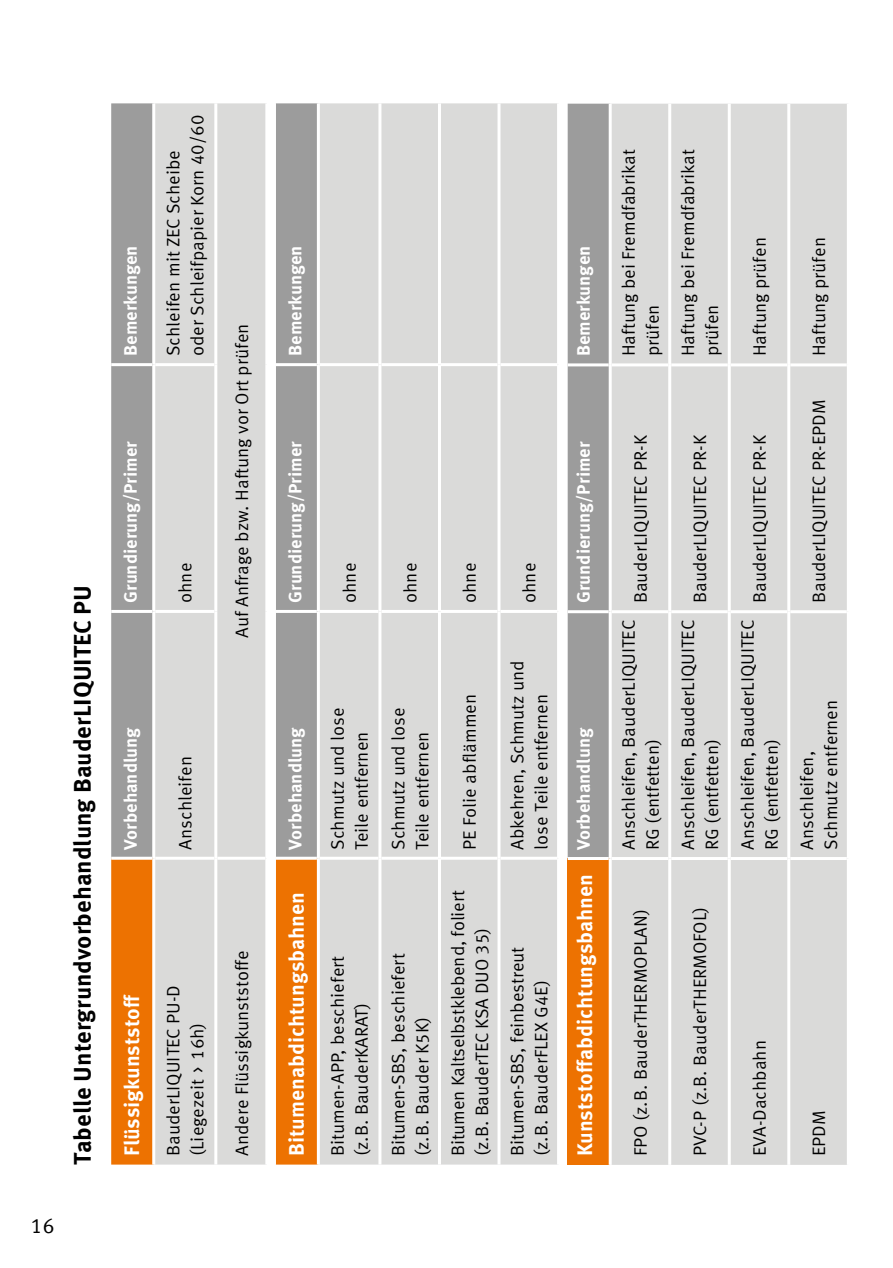
<style>
.page{position:relative;width:893px;height:1268px;background:#fff}
.page>*{position:absolute;margin:0;border:0;box-sizing:border-box;transform-origin:0 0}
.t1{font:700 24px "Meta Correspondence Pro";color:#000}
.t2{font:700 21px "Meta Correspondence Pro";letter-spacing:-.005em;color:#fff}
.t3{font:21px "Meta Correspondence Pro";color:#000}
.t4{font:18px/24px "Meta Correspondence Pro";color:#000}
.t5{font:700 18px "Meta Correspondence Pro";color:#fff}
.s1{font-size:18px}
</style>
<div class="page">
<div style="left:111px;top:859px;width:41px;height:305px;background:#ed7201"></div>
<div style="left:111px;top:103px;width:41px;height:753px;background:#9c9c9c"></div>
<svg style="left:155px;top:103px;width:402px;height:1061px;background:#d6d2cd"></svg>
<hr style="left:111px;top:610px;width:41px;height:3px;background:#fff">
<hr style="left:111px;top:363px;width:41px;height:3px;background:#fff">
<hr style="left:276px;top:856px;width:41px;height:3px;background:#fff">
<hr style="left:276px;top:610px;width:41px;height:3px;background:#fff">
<hr style="left:276px;top:363px;width:41px;height:3px;background:#fff">
<hr style="left:317px;top:858px;width:3px;height:306px;background:#fff">
<hr style="left:317px;top:611px;width:3px;height:247px;background:#fff">
<hr style="left:320px;top:856px;width:58px;height:3px;background:#fff">
<hr style="left:317px;top:364px;width:3px;height:247px;background:#fff">
<hr style="left:320px;top:610px;width:58px;height:3px;background:#fff">
<hr style="left:317px;top:103px;width:3px;height:261px;background:#fff">
<hr style="left:320px;top:363px;width:58px;height:3px;background:#fff">
<hr style="left:378px;top:858px;width:3px;height:306px;background:#fff">
<hr style="left:378px;top:611px;width:3px;height:247px;background:#fff">
<hr style="left:381px;top:856px;width:57px;height:3px;background:#fff">
<hr style="left:378px;top:364px;width:3px;height:247px;background:#fff">
<hr style="left:381px;top:610px;width:57px;height:3px;background:#fff">
<hr style="left:378px;top:103px;width:3px;height:261px;background:#fff">
<hr style="left:381px;top:363px;width:57px;height:3px;background:#fff">
<hr style="left:438px;top:858px;width:3px;height:306px;background:#fff">
<hr style="left:438px;top:611px;width:3px;height:247px;background:#fff">
<hr style="left:441px;top:856px;width:56px;height:3px;background:#fff">
<hr style="left:438px;top:364px;width:3px;height:247px;background:#fff">
<hr style="left:441px;top:610px;width:56px;height:3px;background:#fff">
<hr style="left:438px;top:103px;width:3px;height:261px;background:#fff">
<hr style="left:441px;top:363px;width:56px;height:3px;background:#fff">
<hr style="left:497px;top:858px;width:3px;height:306px;background:#fff">
<hr style="left:497px;top:611px;width:3px;height:247px;background:#fff">
<hr style="left:500px;top:856px;width:57px;height:3px;background:#fff">
<hr style="left:497px;top:364px;width:3px;height:247px;background:#fff">
<hr style="left:500px;top:610px;width:57px;height:3px;background:#fff">
<hr style="left:497px;top:103px;width:3px;height:261px;background:#fff">
<hr style="left:500px;top:363px;width:57px;height:3px;background:#fff">
<hr style="left:155px;top:856px;width:59px;height:3px;background:#fff">
<hr style="left:155px;top:610px;width:59px;height:3px;background:#fff">
<hr style="left:155px;top:363px;width:59px;height:3px;background:#fff">
<hr style="left:214px;top:858px;width:3px;height:306px;background:#fff">
<hr style="left:214px;top:611px;width:3px;height:247px;background:#fff">
<hr style="left:217px;top:856px;width:48px;height:3px;background:#fff">
<hr style="left:214px;top:364px;width:3px;height:247px;background:#fff">
<hr style="left:214px;top:103px;width:3px;height:261px;background:#fff">
<hr style="left:265px;top:858px;width:3px;height:306px;background:#fff">
<hr style="left:265px;top:611px;width:3px;height:247px;background:#fff">
<hr style="left:265px;top:364px;width:3px;height:247px;background:#fff">
<hr style="left:265px;top:103px;width:3px;height:261px;background:#fff">
<svg style="left:268px;top:103px;width:8px;height:1061px"></svg>
<div style="left:568px;top:858px;width:42px;height:306px;background:#ed7201"></div>
<div style="left:568px;top:104px;width:41px;height:752px;background:#9c9c9c"></div>
<div style="left:612px;top:104px;width:235px;height:1060px;background:#dadad9"></div>
<hr style="left:609px;top:858px;width:3px;height:306px;background:#fff">
<hr style="left:612px;top:856px;width:56px;height:3px;background:#fff">
<hr style="left:668px;top:858px;width:3px;height:306px;background:#fff">
<hr style="left:671px;top:856px;width:57px;height:3px;background:#fff">
<hr style="left:728px;top:858px;width:3px;height:306px;background:#fff">
<hr style="left:731px;top:856px;width:56px;height:3px;background:#fff">
<hr style="left:787px;top:858px;width:3px;height:306px;background:#fff">
<hr style="left:790px;top:856px;width:57px;height:3px;background:#fff">
<hr style="left:568px;top:856px;width:41px;height:3px;background:#fff">
<hr style="left:568px;top:610px;width:41px;height:3px;background:#fff">
<hr style="left:568px;top:363px;width:41px;height:3px;background:#fff">
<hr style="left:612px;top:610px;width:56px;height:3px;background:#fff">
<hr style="left:612px;top:363px;width:56px;height:3px;background:#fff">
<hr style="left:668px;top:611px;width:3px;height:247px;background:#fff">
<hr style="left:668px;top:365px;width:3px;height:246px;background:#fff">
<hr style="left:671px;top:610px;width:57px;height:3px;background:#fff">
<hr style="left:668px;top:104px;width:3px;height:261px;background:#fff">
<hr style="left:671px;top:363px;width:57px;height:3px;background:#fff">
<hr style="left:728px;top:611px;width:3px;height:247px;background:#fff">
<hr style="left:728px;top:365px;width:3px;height:246px;background:#fff">
<hr style="left:731px;top:610px;width:56px;height:3px;background:#fff">
<hr style="left:728px;top:104px;width:3px;height:261px;background:#fff">
<hr style="left:731px;top:363px;width:56px;height:3px;background:#fff">
<hr style="left:787px;top:611px;width:3px;height:247px;background:#fff">
<hr style="left:787px;top:365px;width:3px;height:246px;background:#fff">
<hr style="left:790px;top:610px;width:57px;height:3px;background:#fff">
<hr style="left:787px;top:104px;width:3px;height:261px;background:#fff">
<hr style="left:790px;top:363px;width:57px;height:3px;background:#fff">
<p class="t5" style="left:116px;top:356px;width:112px;rotate:-90deg">Bemerkungen</p>
<p class="t4" style="left:160px;top:356px;width:243px;rotate:-90deg">Schleifen mit ZEC Scheibe oder Schleifpapier Korn 40/60</p>
<h1 class="t1" style="left:64px;top:1164px;width:581px;rotate:-90deg">Tabelle Untergrundvorbehandlung BauderLIQUITEC PU</h1>
<p class="t3" style="left:30px;top:1209px;width:26px">16</p>
<p class="t5" style="left:116px;top:602px;width:163px;rotate:-90deg">Grundierung/Primer</p>
<p class="t4" style="left:172px;top:602px;width:42px;rotate:-90deg">ohne</p>
<p class="t5" style="left:116px;top:849px;width:124px;rotate:-90deg">Vorbehandlung</p>
<p class="t4" style="left:172px;top:849px;width:95px;rotate:-90deg">Anschleifen</p>
<p class="t2" style="left:115px;top:1155px;width:164px;rotate:-90deg">Flüssigkunststoff</p>
<p class="t4" style="left:160px;top:1155px;width:172px;rotate:-90deg">BauderLIQUITEC PU-D (Liegezeit &gt; 16h)</p>
<p class="t4" style="left:229px;top:638px;width:316px;rotate:-90deg">Auf Anfrage bzw. Haftung vor Ort prüfen</p>
<p class="t4" style="left:229px;top:1155px;width:207px;rotate:-90deg">Andere Flüssigkunststoffe</p>
<p class="t5" style="left:281px;top:356px;width:112px;rotate:-90deg">Bemerkungen</p>
<p class="t5" style="left:281px;top:602px;width:163px;rotate:-90deg">Grundierung/Primer</p>
<p class="t4" style="left:337px;top:602px;width:42px;rotate:-90deg">ohne</p>
<p class="t4" style="left:397px;top:602px;width:42px;rotate:-90deg">ohne</p>
<p class="t4" style="left:457px;top:602px;width:42px;rotate:-90deg">ohne</p>
<p class="t4" style="left:516px;top:602px;width:42px;rotate:-90deg">ohne</p>
<p class="t5" style="left:281px;top:849px;width:124px;rotate:-90deg">Vorbehandlung</p>
<p class="t2" style="left:280px;top:1155px;width:266px;rotate:-90deg">Bitumenabdichtungsbahnen</p>
<p class="t4" style="left:325px;top:849px;width:143px;rotate:-90deg">Schmutz und lose<br>Teile entfernen</p>
<p class="t4" style="left:325px;top:1155px;width:202px;rotate:-90deg">Bitumen-APP, beschiefert (z.B. BauderKARAT)</p>
<p class="t4" style="left:385px;top:849px;width:143px;rotate:-90deg">Schmutz und lose<br>Teile entfernen</p>
<p class="t4" style="left:385px;top:1155px;width:204px;rotate:-90deg">Bitumen-SBS, beschiefert (z.B. Bauder K5K)</p>
<p class="t4" style="left:457px;top:849px;width:157px;rotate:-90deg">PE Folie abflämmen</p>
<p class="t4" style="left:445px;top:1155px;width:267px;rotate:-90deg">Bitumen Kaltselbstklebend, foliert (z.B. BauderTEC KSA DUO 35)</p>
<p class="t4" style="left:504px;top:849px;width:191px;rotate:-90deg">Abkehren, Schmutz und lose Teile entfernen</p>
<p class="t4" style="left:504px;top:1155px;width:211px;rotate:-90deg">Bitumen-SBS, feinbestreut (z.B. BauderFLEX G4E)</p>
<p class="t5" style="left:569px;top:356px;width:112px;rotate:-90deg">Bemerkungen</p>
<p class="t5" style="left:569px;top:603px;width:163px;rotate:-90deg">Grundierung/Primer</p>
<p class="t2" style="left:568px;top:1156px;width:430px;rotate:-90deg">Kunststoffabdichtungsbahnen <span class="s1">Vorbehandlung</span></p>
<p class="t4" style="left:615px;top:356px;width:208px;rotate:-90deg">Haftung bei Fremdfabrikat prüfen</p>
<p class="t4" style="left:675px;top:356px;width:208px;rotate:-90deg">Haftung bei Fremdfabrikat prüfen</p>
<p class="t4" style="left:746px;top:356px;width:121px;rotate:-90deg">Haftung prüfen</p>
<p class="t4" style="left:627px;top:603px;width:169px;rotate:-90deg">BauderLIQUITEC PR-K</p>
<p class="t4" style="left:615px;top:849px;width:231px;rotate:-90deg">Anschleifen, BauderLIQUITEC<br>RG (entfetten)</p>
<p class="t4" style="left:687px;top:603px;width:169px;rotate:-90deg">BauderLIQUITEC PR-K</p>
<p class="t4" style="left:675px;top:849px;width:231px;rotate:-90deg">Anschleifen, BauderLIQUITEC<br>RG (entfetten)</p>
<p class="t4" style="left:746px;top:603px;width:169px;rotate:-90deg">BauderLIQUITEC PR-K</p>
<p class="t4" style="left:734px;top:849px;width:231px;rotate:-90deg">Anschleifen, BauderLIQUITEC<br>RG (entfetten)</p>
<p class="t4" style="left:806px;top:356px;width:121px;rotate:-90deg">Haftung prüfen</p>
<p class="t4" style="left:806px;top:603px;width:205px;rotate:-90deg">BauderLIQUITEC PR-EPDM</p>
<p class="t4" style="left:794px;top:849px;width:152px;rotate:-90deg">Anschleifen,<br>Schmutz entfernen</p>
<p class="t4" style="left:627px;top:1156px;width:249px;rotate:-90deg">FPO (z.B. BauderTHERMOPLAN)</p>
<p class="t4" style="left:687px;top:1155px;width:251px;rotate:-90deg">PVC-P (z.B. BauderTHERMOFOL)</p>
<p class="t4" style="left:746px;top:1155px;width:118px;rotate:-90deg">EVA-Dachbahn</p>
<p class="t4" style="left:806px;top:1155px;width:47px;rotate:-90deg">EPDM</p>
</div>
